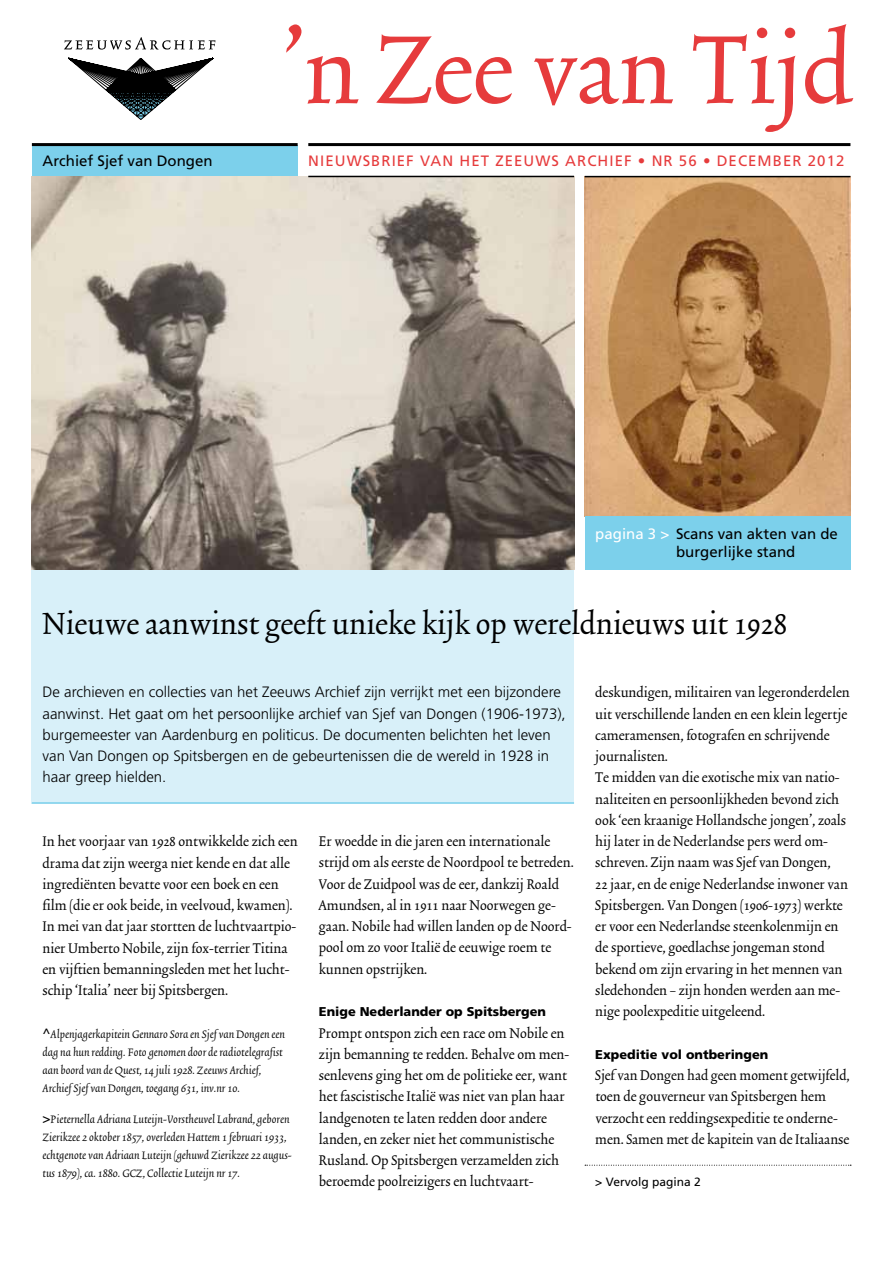
<style>
.page{position:relative;width:893px;height:1263px;background:#fff}
.page>*{position:absolute;margin:0;border:0;box-sizing:border-box;transform-origin:0 0}
.t1{font:114px "Trinite No 2 Rom Con";color:#e63b3c}
.t2{font:36px "Trinite No 2 Rom Con";color:#000}
.t3{font:16.5px/21.3px "Trinite No 2 Rom Con";color:#000}
.t4{font:300 15px/21.3px "Frutiger";color:#000}
.t5{font:15px/18px "Frutiger";color:#000}
.t6{font:15px "Frutiger";letter-spacing:.07em;color:#e63b3c}
.t7{font:italic 13.5px/18px "Trinite No 2";color:#000}
.t8{font:900 12.75px "Frutiger";color:#000}
.t9{font:12px "Frutiger";color:#000}
.s1{color:#fff}
.s2{font-family:"Frutiger";font-style:normal}
</style>
<div class="page">
<img style="left:585px;top:177px;width:265px;height:340px">
<div style="left:32px;top:145px;width:266px;height:31px;background:#7cd0eb"></div>
<div style="left:32px;top:570px;width:542px;height:234px;background:#d8f0f9"></div>
<img style="left:32px;top:176px;width:542px;height:394px">
<div style="left:585px;top:517px;width:265px;height:53px;background:#7cd0eb"></div>
<hr style="left:32px;top:143px;width:266px;height:3px;background:#000">
<hr style="left:308px;top:176px;width:266px;height:1px;background:#000">
<hr style="left:308px;top:143px;width:542px;height:3px;background:#000">
<hr style="left:585px;top:176px;width:265px;height:1px;background:#000">
<svg style="left:68px;top:58px;width:145px;height:62px"></svg>
<svg style="left:64px;top:37px;width:151px;height:13px"></svg>
<svg style="left:585px;top:1165px;width:266px;height:1px"></svg>
<hr style="left:32px;top:802px;width:542px;height:2px;background:#7cd0eb">
<p class="t5" style="left:43px;top:151px;width:172px">Archief Sjef van Dongen</p>
<h1 class="t1" style="left:283px;top:19px;width:571px">’n Zee van Tijd</h1>
<p class="t6" style="left:308px;top:152px;width:538px">nieuwsbrief van het zeeuws archief • nr 56 • december 2012</p>
<p class="t5" style="left:676px;top:525px;width:163px;text-indent:-81px"><span class="s1">pagina 3 &gt;</span> Scans van akten van de burgerlijke stand</p>
<h2 class="t2" style="left:43px;top:607px;width:746px">Nieuwe aanwinst geeft unieke kijk op wereldnieuws uit 1928</h2>
<p class="t4" style="left:43px;top:681px;width:525px">De archieven en collecties van het Zeeuws Archief zijn verrijkt met een bijzondere aanwinst. Het gaat om het persoonlijke archief van Sjef van Dongen (1906-1973), burgemeester van Aardenburg en politicus. De documenten belichten het leven van Van Dongen op Spitsbergen en de gebeurtenissen die de wereld in 1928 in haar greep hielden.</p>
<p class="t3" style="left:43px;top:832px;width:257px">In het voorjaar van 1928 ontwikkelde zich een drama dat zijn weerga niet kende en dat alle ingrediënten bevatte voor een boek en een film (die er ook beide, in veelvoud, kwamen).<br>In mei van dat jaar stortten de luchtvaartpio&shy;nier Umberto Nobile, zijn fox-terrier Titina en vijftien bemanningsleden met het lucht&shy;schip ‘Italia’ neer bij Spitsbergen.</p>
<p class="t3" style="left:319px;top:832px;width:256px">Er woedde in die jaren een internationale strijd om als eerste de Noordpool te betreden.<br>Voor de Zuidpool was de eer, dankzij Roald Amundsen, al in 1911 naar Noorwegen ge&shy;gaan. Nobile had willen landen op de Noord&shy;pool om zo voor Italië de eeuwige roem te kunnen opstrijken.</p>
<p class="t8" style="left:319px;top:1004px;width:229px">Enige Nederlander op Spitsbergen</p>
<p class="t3" style="left:319px;top:1023px;width:252px">Prompt ontspon zich een race om Nobile en zijn bemanning te redden. Behalve om men&shy;senlevens ging het om de politieke eer, want het fascistische Italië was niet van plan haar landgenoten te laten redden door andere landen, en zeker niet het communistische Rusland. Op Spitsbergen verzamelden zich beroemde poolreizigers en luchtvaart-</p>
<p class="t7" style="left:43px;top:1025px;width:244px"><span class="s2">^</span>Alpenjagerkapitein Gennaro Sora en Sjef van Dongen een dag na hun redding. Foto genomen door de radiotelegrafist aan boord van de Quest, 14 juli 1928. Zeeuws Archief, Archief Sjef van Dongen, toegang 631, inv.nr 10.</p>
<p class="t7" style="left:43px;top:1110px;width:251px"><span class="s2">&gt;</span>Pieternella Adriana Luteijn-Vorstheuvel Labrand, geboren Zierikzee 2 oktober 1857, overleden Hattem 1 februari 1933, echtgenote van Adriaan Luteijn (gehuwd Zierikzee 22 augus&shy;tus 1879), ca. 1880. GCZ, Collectie Luteijn nr 17.</p>
<p class="t3" style="left:595px;top:683px;width:256px">deskundigen, militairen van legeronderdelen uit verschillende landen en een klein legertje cameramensen, fotografen en schrijvende journalisten.<br>Te midden van die exotische mix van natio&shy;naliteiten en persoonlijkheden bevond zich ook ‘een kraanige Hollandsche jongen’, zoals hij later in de Nederlandse pers werd om&shy;schreven. Zijn naam was Sjef van Dongen,<br>22 jaar, en de enige Nederlandse inwoner van Spitsbergen. Van Dongen (1906-1973) werkte er voor een Nederlandse steenkolenmijn en de sportieve, goedlachse jongeman stond bekend om zijn ervaring in het mennen van sledehonden – zijn honden werden aan me&shy;nige poolexpeditie uitgeleend.</p>
<p class="t8" style="left:595px;top:1047px;width:174px">Expeditie vol ontberingen</p>
<p class="t3" style="left:595px;top:1066px;width:256px">Sjef van Dongen had geen moment getwijfeld, toen de gouverneur van Spitsbergen hem verzocht een reddingsexpeditie te onderne&shy;men. Samen met de kapitein van de Italiaanse</p>
<p class="t9" style="left:595px;top:1175px;width:107px">&gt; Vervolg pagina 2</p>
</div>
